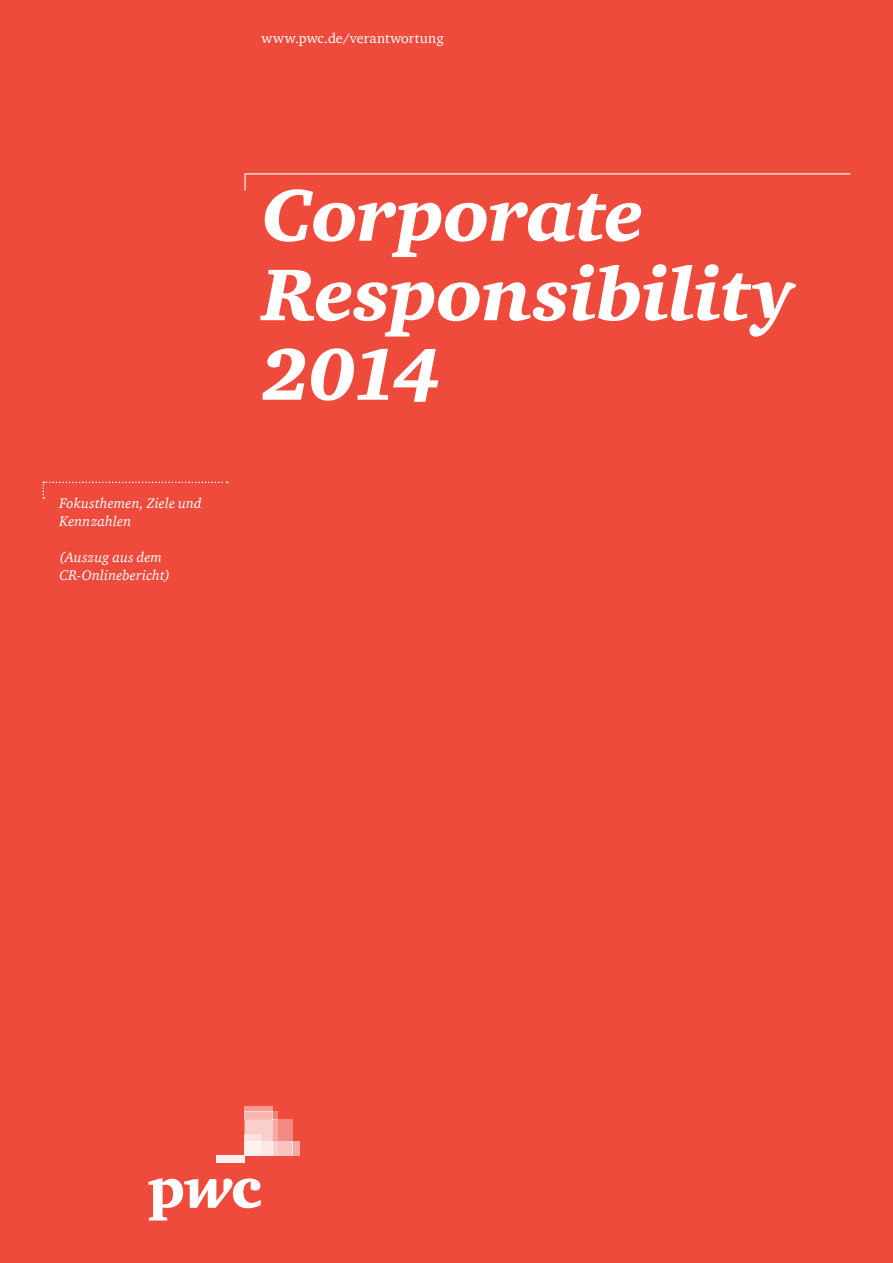
<style>
.page{position:relative;width:893px;height:1263px;background:#ef4b3d}
.page>*{position:absolute;margin:0;border:0;box-sizing:border-box;transform-origin:0 0}
.t1{font:italic 900 75px/79.5px "ITC Charter Com";letter-spacing:-.01em;color:#fff}
.t2{font:italic 14.25px/18px "ITC Charter Com";letter-spacing:.01em;color:#fff}
.t3{font:14.25px "ITC Charter Com";letter-spacing:.01em;color:#fff}
</style>
<div class="page">
<svg style="left:244px;top:173px;width:607px;height:18px"></svg>
<svg style="left:244px;top:1120px;width:29px;height:21px"></svg>
<div style="left:216px;top:1155px;width:28px;height:7px;background:#fdf0ef"></div>
<svg style="left:148px;top:1178px;width:113px;height:42px"></svg>
<div style="left:244px;top:1141px;width:18px;height:14px;background:#fdf0ef"></div>
<div style="left:262px;top:1141px;width:11px;height:14px;background:#fce7e5"></div>
<div style="left:273px;top:1141px;width:5px;height:14px;background:#faceca"></div>
<div style="left:278px;top:1141px;width:14px;height:14px;background:#f9c3be"></div>
<div style="left:292px;top:1141px;width:7px;height:14px;background:#f7aaa3"></div>
<div style="left:278px;top:1120px;width:14px;height:21px;background:#f48b82"></div>
<div style="left:273px;top:1120px;width:5px;height:21px;background:#f7a8a1"></div>
<div style="left:244px;top:1134px;width:18px;height:7px;background:#fce3e1"></div>
<div style="left:273px;top:1111px;width:5px;height:9px;background:#f38279"></div>
<div style="left:244px;top:1111px;width:29px;height:9px;background:#f8b8b2"></div>
<div style="left:244px;top:1106px;width:29px;height:5px;background:#f69a92"></div>
<svg style="left:43px;top:482px;width:185px;height:17px"></svg>
<p class="t2" style="left:60px;top:494px;width:144px">Fokusthemen, Ziele und<br>Kennzahlen</p>
<p class="t2" style="left:60px;top:548px;width:112px">(Auszug aus dem<br>CR-Onlinebericht)</p>
<p class="t3" style="left:261px;top:29px;width:184px">www.pwc.de/verantwortung</p>
<h1 class="t1" style="left:261px;top:174px;width:533px">Corporate<br>Responsibility<br>2014</h1>
</div>
